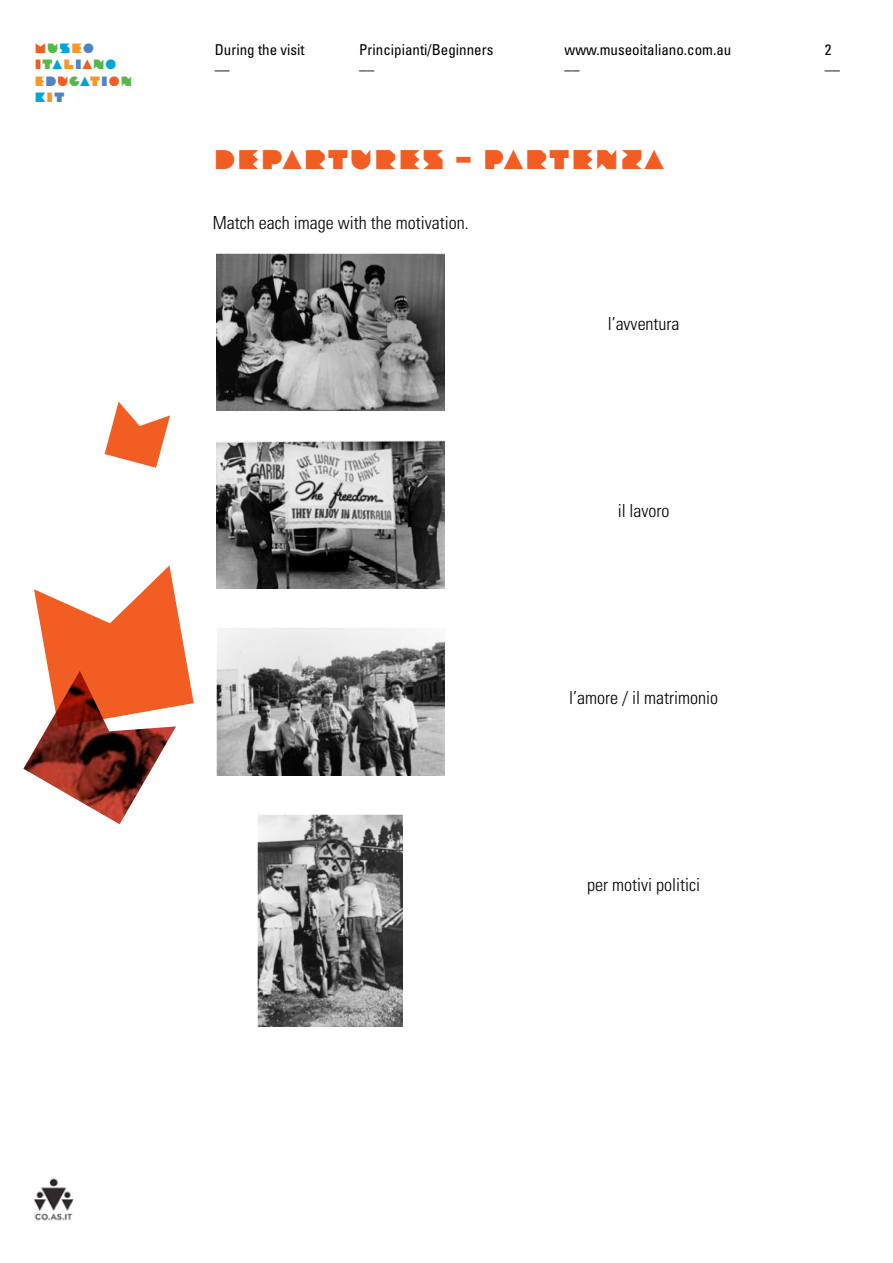
<style>
.page{position:relative;width:893px;height:1263px;background:#fff}
.page>*{position:absolute;margin:0;border:0;box-sizing:border-box;transform-origin:0 0}
.t1{font:27px "Museo Italiano";color:#f15d22}
.t2{font:300 condensed 18px "Univers";color:#000}
.t3{font:condensed 15px/20.7px "Univers";color:#000}
.t4{font:13.5px/16.5px "Museo Italiano";color:#f15d22}
.s1{color:#54b948}
.s2{color:#00a5d9}
.s3{color:#f89728}
.s4{color:#4e84c4}
</style>
<div class="page">
<img style="left:33px;top:1178px;width:41px;height:43px">
<img style="left:23px;top:727px;width:153px;height:97px">
<svg style="left:34px;top:565px;width:160px;height:162px"></svg>
<svg style="left:105px;top:402px;width:65px;height:66px"></svg>
<img style="left:216px;top:253px;width:229px;height:158px">
<img style="left:216px;top:441px;width:229px;height:148px">
<img style="left:216px;top:628px;width:229px;height:148px">
<img style="left:258px;top:815px;width:145px;height:211px">
<p class="t4" style="left:34px;top:39px;width:100px">M<span class="s1">U</span><span class="s2">S</span><span class="s3">E</span><span class="s4">O<br></span>I<span class="s1">T</span><span class="s2">A</span><span class="s3">L</span><span class="s4">I</span>A<span class="s1">N</span><span class="s2">O<br></span><span class="s3">E</span><span class="s4">D</span>U<span class="s1">C</span><span class="s2">A</span><span class="s3">T</span><span class="s4">I</span>O<span class="s1">N<br></span><span class="s2">K</span><span class="s3">I</span><span class="s4">T</span></p>
<p class="t3" style="left:215px;top:39px;width:91px">During the visit ––</p>
<p class="t3" style="left:359px;top:39px;width:136px">Principianti/Beginners ––</p>
<p class="t3" style="left:564px;top:39px;width:168px">www.museoitaliano.com.au ––</p>
<p class="t3" style="left:825px;top:39px;width:16px">2 ––</p>
<h1 class="t1" style="left:213px;top:142px;width:454px">DEPARTURES – PARTENZA</h1>
<p class="t2" style="left:213px;top:212px;width:257px">Match each image with the motivation.</p>
<p class="t2" style="left:608px;top:312px;width:73px">l’avventura</p>
<p class="t2" style="left:618px;top:499px;width:53px">il lavoro</p>
<p class="t2" style="left:569px;top:687px;width:150px">l’amore / il matrimonio</p>
<p class="t2" style="left:587px;top:874px;width:114px">per motivi politici</p>
</div>
